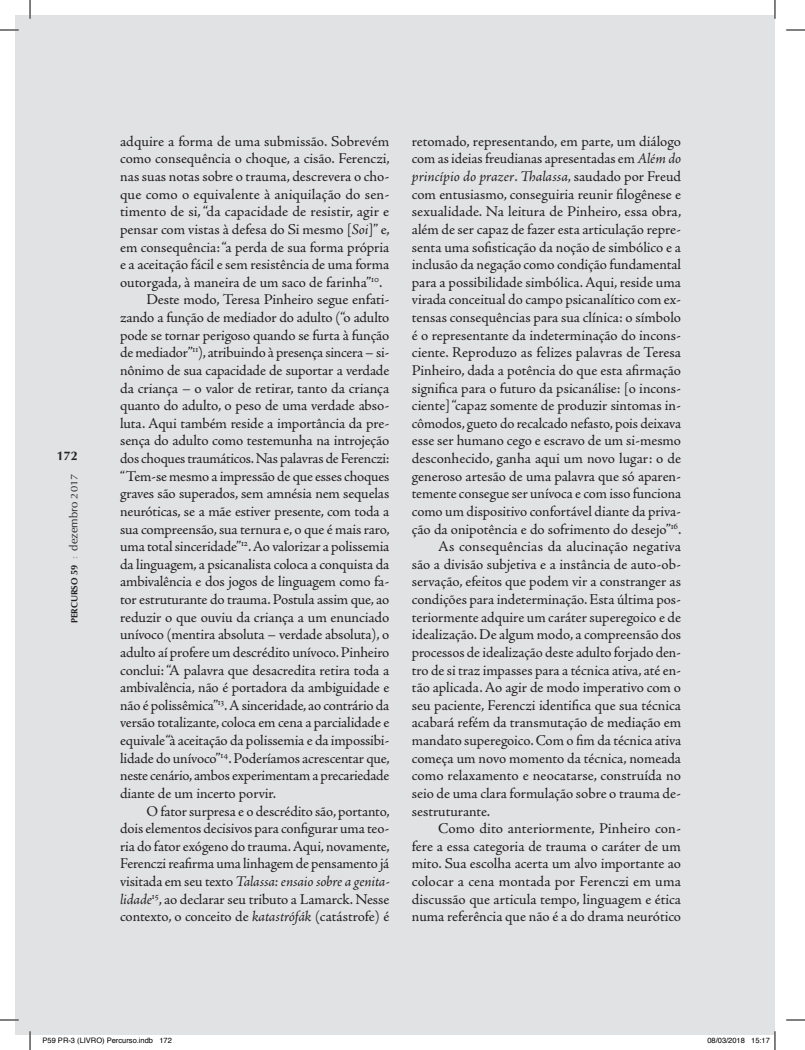
<style>
.page{position:relative;width:805px;height:1050px;background:#fff}
.page>*{position:absolute;margin:0;border:0;box-sizing:border-box;transform-origin:0 0}
.t1{font:15px "Adobe Jenson Pro";letter-spacing:-.005em;color:#231f20}
.t2{font:italic 15px "Adobe Jenson Pro";letter-spacing:-.005em;color:#231f20}
.t3{font:700 12.5px "Optima LT Std";color:#231f20}
.t4{font:9px "Optima LT Std Bold SC800";color:#231f20}
.t5{font:7.5px "Helvetica";color:#000}
.s1{font-size:9.38px}
.s2{font-family:"Adobe Jenson Pro";font-size:11.25px;color:#939598}
.s3{font-family:"Optima LT Std";font-size:11.25px}
.s4{font-family:"Optima LT Std";font-size:9.62px}
.s5{font-style:italic}
.s6{font-style:normal}
</style>
<div class="page">
<div style="left:15px;top:15px;width:758px;height:1020px;background:#e1e2e4"></div>
<svg style="left:0;top:29px;width:19px;height:2px"></svg>
<svg style="left:786px;top:29px;width:18px;height:2px"></svg>
<svg style="left:0;top:1019px;width:19px;height:2px"></svg>
<svg style="left:786px;top:1019px;width:18px;height:2px"></svg>
<svg style="left:29px;top:0;width:2px;height:19px"></svg>
<svg style="left:29px;top:1031px;width:2px;height:19px"></svg>
<svg style="left:773px;top:0;width:2px;height:19px"></svg>
<svg style="left:773px;top:1031px;width:2px;height:19px"></svg>
<p class="t3" style="left:57px;top:448px;width:22px">172</p>
<p class="t4" style="left:69px;top:623px;width:151px;rotate:-90deg">percurso <span class="s1">59</span> <span class="s2">:</span> <span class="s3">dezembro</span> <span class="s4">2017</span></p>
<p class="t1" style="left:120px;top:133px;width:270px">adquire a forma de uma submissão. Sobrevém</p>
<p class="t1" style="left:120px;top:150px;width:271px">como consequência o choque, a cisão. Ferenczi,</p>
<p class="t1" style="left:120px;top:168px;width:270px">nas suas notas sobre o trauma, descrevera o cho-</p>
<p class="t1" style="left:120px;top:185px;width:270px">que como o equivalente à aniquilação do sen-</p>
<p class="t1" style="left:120px;top:203px;width:270px">timento de si, “da capacidade de resistir, agir e</p>
<p class="t1" style="left:120px;top:221px;width:271px">pensar com vistas à defesa do Si mesmo [<span class="s5">Soi</span>]” e,</p>
<p class="t1" style="left:120px;top:238px;width:270px">em consequência: “a perda de sua forma própria</p>
<p class="t1" style="left:120px;top:256px;width:270px">e a aceitação fácil e sem resistência de uma forma</p>
<p class="t1" style="left:120px;top:274px;width:263px">outorgada, à maneira de um saco de farinha”<sup>10</sup>.</p>
<p class="t1" style="left:146px;top:291px;width:244px">Deste modo, Teresa Pinheiro segue enfati-</p>
<p class="t1" style="left:120px;top:309px;width:270px">zando a função de mediador do adulto (“o adulto</p>
<p class="t1" style="left:120px;top:326px;width:270px">pode se tornar perigoso quando se furta à função</p>
<p class="t1" style="left:120px;top:344px;width:270px">de mediador”<sup>11</sup>), atribuindo à presença sincera – si-</p>
<p class="t1" style="left:120px;top:362px;width:270px">nônimo de sua capacidade de suportar a verdade</p>
<p class="t1" style="left:120px;top:379px;width:270px">da criança – o valor de retirar, tanto da criança</p>
<p class="t1" style="left:120px;top:397px;width:270px">quanto do adulto, o peso de uma verdade abso-</p>
<p class="t1" style="left:120px;top:415px;width:270px">luta. Aqui também reside a importância da pre-</p>
<p class="t1" style="left:120px;top:432px;width:270px">sença do adulto como testemunha na introjeção</p>
<p class="t1" style="left:120px;top:450px;width:271px">dos choques traumáticos. Nas palavras de Ferenczi:</p>
<p class="t1" style="left:120px;top:467px;width:270px">“Tem-se mesmo a impressão de que esses choques</p>
<p class="t1" style="left:120px;top:485px;width:270px">graves são superados, sem amnésia nem sequelas</p>
<p class="t1" style="left:120px;top:503px;width:270px">neuróticas, se a mãe estiver presente, com toda a</p>
<p class="t1" style="left:120px;top:520px;width:271px">sua compreensão, sua ternura e, o que é mais raro,</p>
<p class="t1" style="left:120px;top:538px;width:270px">uma total sinceridade”<sup>12</sup>. Ao valorizar a polissemia</p>
<p class="t1" style="left:120px;top:556px;width:270px">da linguagem, a psicanalista coloca a conquista da</p>
<p class="t1" style="left:120px;top:573px;width:270px">ambivalência e dos jogos de linguagem como fa-</p>
<p class="t1" style="left:120px;top:591px;width:270px">tor estruturante do trauma. Postula assim que, ao</p>
<p class="t1" style="left:120px;top:608px;width:270px">reduzir o que ouviu da criança a um enunciado</p>
<p class="t1" style="left:120px;top:626px;width:270px">unívoco (mentira absoluta – verdade absoluta), o</p>
<p class="t1" style="left:120px;top:644px;width:270px">adulto aí profere um descrédito unívoco. Pinheiro</p>
<p class="t1" style="left:120px;top:661px;width:270px">conclui: “A palavra que desacredita retira toda a</p>
<p class="t1" style="left:120px;top:679px;width:270px">ambivalência, não é portadora da ambiguidade e</p>
<p class="t1" style="left:120px;top:697px;width:270px">não é polissêmica”<sup>13</sup>. A sinceridade, ao contrário da</p>
<p class="t1" style="left:120px;top:714px;width:270px">versão totalizante, coloca em cena a parcialidade e</p>
<p class="t1" style="left:120px;top:732px;width:270px">equivale “à aceitação da polissemia e da impossibi-</p>
<p class="t1" style="left:120px;top:749px;width:271px">lidade do unívoco”<sup>14</sup>. Poderíamos acrescentar que,</p>
<p class="t1" style="left:120px;top:767px;width:270px">neste cenário, ambos experimentam a precariedade</p>
<p class="t1" style="left:120px;top:785px;width:157px">diante de um incerto porvir.</p>
<p class="t1" style="left:146px;top:802px;width:245px">O fator surpresa e o descrédito são, portanto,</p>
<p class="t1" style="left:120px;top:820px;width:270px">dois elementos decisivos para configurar uma teo-</p>
<p class="t1" style="left:120px;top:838px;width:271px">ria do fator exógeno do trauma. Aqui, novamente,</p>
<p class="t1" style="left:120px;top:855px;width:270px">Ferenczi reafirma uma linhagem de pensamento já</p>
<p class="t2" style="left:120px;top:873px;width:270px"><span class="s6">visitada em seu texto</span> Talassa: ensaio sobre a genita-</p>
<p class="t1" style="left:120px;top:890px;width:270px"><span class="s5">lidade</span><sup>15</sup>, ao declarar seu tributo a Lamarck. Nesse</p>
<p class="t1" style="left:120px;top:908px;width:270px">contexto, o conceito de <span class="s5">katastrófák</span> (catástrofe) é</p>
<p class="t1" style="left:411px;top:133px;width:270px">retomado, representando, em parte, um diálogo</p>
<p class="t1" style="left:411px;top:150px;width:271px">com as ideias freudianas apresentadas em <span class="s5">Além do</span></p>
<p class="t2" style="left:411px;top:168px;width:270px">princípio do prazer<span class="s6">.</span> Thalassa<span class="s6">, saudado por Freud</span></p>
<p class="t1" style="left:411px;top:185px;width:270px">com entusiasmo, conseguiria reunir filogênese e</p>
<p class="t1" style="left:411px;top:203px;width:271px">sexualidade. Na leitura de Pinheiro, essa obra,</p>
<p class="t1" style="left:411px;top:221px;width:270px">além de ser capaz de fazer esta articulação repre-</p>
<p class="t1" style="left:411px;top:238px;width:270px">senta uma sofisticação da noção de simbólico e a</p>
<p class="t1" style="left:411px;top:256px;width:270px">inclusão da negação como condição fundamental</p>
<p class="t1" style="left:411px;top:274px;width:270px">para a possibilidade simbólica. Aqui, reside uma</p>
<p class="t1" style="left:411px;top:291px;width:270px">virada conceitual do campo psicanalítico com ex-</p>
<p class="t1" style="left:411px;top:309px;width:270px">tensas consequências para sua clínica: o símbolo</p>
<p class="t1" style="left:411px;top:326px;width:270px">é o representante da indeterminação do incons-</p>
<p class="t1" style="left:411px;top:344px;width:270px">ciente. Reproduzo as felizes palavras de Teresa</p>
<p class="t1" style="left:411px;top:362px;width:270px">Pinheiro, dada a potência do que esta afirmação</p>
<p class="t1" style="left:411px;top:379px;width:270px">significa para o futuro da psicanálise: [o incons-</p>
<p class="t1" style="left:411px;top:397px;width:270px">ciente] “capaz somente de produzir sintomas in-</p>
<p class="t1" style="left:411px;top:415px;width:270px">cômodos, gueto do recalcado nefasto, pois deixava</p>
<p class="t1" style="left:411px;top:432px;width:270px">esse ser humano cego e escravo de um si-mesmo</p>
<p class="t1" style="left:411px;top:450px;width:270px">desconhecido, ganha aqui um novo lugar: o de</p>
<p class="t1" style="left:411px;top:467px;width:270px">generoso artesão de uma palavra que só aparen-</p>
<p class="t1" style="left:411px;top:485px;width:270px">temente consegue ser unívoca e com isso funciona</p>
<p class="t1" style="left:411px;top:503px;width:270px">como um dispositivo confortável diante da priva-</p>
<p class="t1" style="left:411px;top:520px;width:271px">ção da onipotência e do sofrimento do desejo”<sup>16</sup>.</p>
<p class="t1" style="left:438px;top:538px;width:244px">As consequências da alucinação negativa</p>
<p class="t1" style="left:411px;top:556px;width:270px">são a divisão subjetiva e a instância de auto-ob-</p>
<p class="t1" style="left:411px;top:573px;width:270px">servação, efeitos que podem vir a constranger as</p>
<p class="t1" style="left:411px;top:591px;width:270px">condições para indeterminação. Esta última pos-</p>
<p class="t1" style="left:411px;top:608px;width:270px">teriormente adquire um caráter superegoico e de</p>
<p class="t1" style="left:411px;top:626px;width:270px">idealização. De algum modo, a compreensão dos</p>
<p class="t1" style="left:411px;top:644px;width:270px">processos de idealização deste adulto forjado den-</p>
<p class="t1" style="left:411px;top:661px;width:270px">tro de si traz impasses para a técnica ativa, até en-</p>
<p class="t1" style="left:411px;top:679px;width:270px">tão aplicada. Ao agir de modo imperativo com o</p>
<p class="t1" style="left:411px;top:697px;width:270px">seu paciente, Ferenczi identifica que sua técnica</p>
<p class="t1" style="left:411px;top:714px;width:270px">acabará refém da transmutação de mediação em</p>
<p class="t1" style="left:411px;top:732px;width:270px">mandato superegoico. Com o fim da técnica ativa</p>
<p class="t1" style="left:411px;top:749px;width:270px">começa um novo momento da técnica, nomeada</p>
<p class="t1" style="left:411px;top:767px;width:270px">como relaxamento e neocatarse, construída no</p>
<p class="t1" style="left:411px;top:785px;width:270px">seio de uma clara formulação sobre o trauma de-</p>
<p class="t1" style="left:411px;top:802px;width:80px">sestruturante.</p>
<p class="t1" style="left:438px;top:820px;width:244px">Como dito anteriormente, Pinheiro con-</p>
<p class="t1" style="left:411px;top:838px;width:270px">fere a essa categoria de trauma o caráter de um</p>
<p class="t1" style="left:411px;top:855px;width:270px">mito. Sua escolha acerta um alvo importante ao</p>
<p class="t1" style="left:411px;top:873px;width:270px">colocar a cena montada por Ferenczi em uma</p>
<p class="t1" style="left:411px;top:890px;width:270px">discussão que articula tempo, linguagem e ética</p>
<p class="t1" style="left:411px;top:908px;width:270px">numa referência que não é a do drama neurótico</p>
<p class="t5" style="left:42px;top:1034px;width:131px">P59 PR-3 (LIVRO) Percurso.indb 172</p>
<p class="t5" style="left:707px;top:1034px;width:64px">08/03/2018 15:17</p>
</div>
